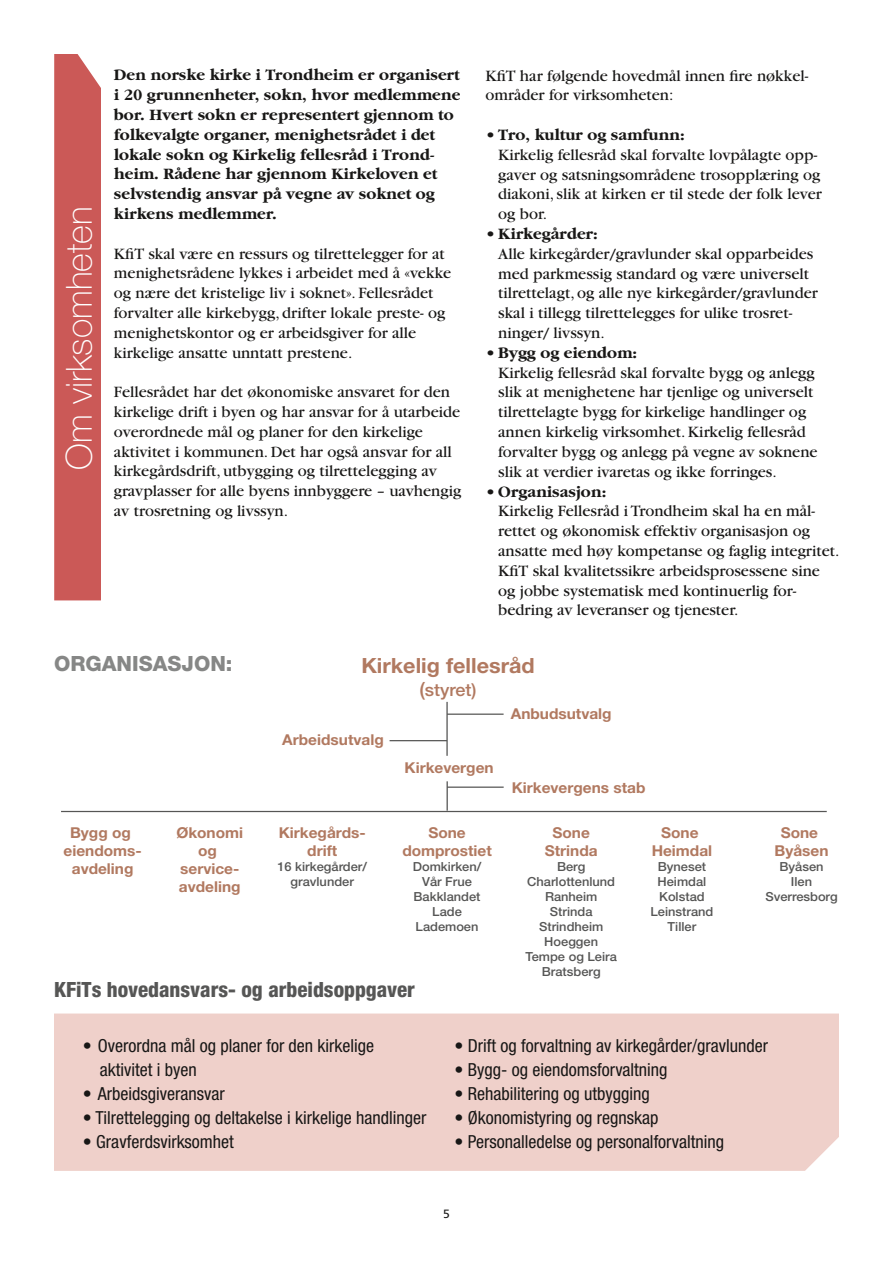
<style>
.page{position:relative;width:893px;height:1263px;background:#fff}
.page>*{position:absolute;margin:0;border:0;box-sizing:border-box;transform-origin:0 0}
.t1{font:100 36px "Helvetica Neue";color:#fff}
.t2{font:800 condensed 21px "Helvetica Neue";color:#565655}
.t3{font:700 21px "Helvetica Neue";color:#b17960}
.t4{font:800 21px "Helvetica Neue";color:#868786}
.t5{font:condensed 18px/24px "Helvetica Neue";color:#181716}
.t6{font:500 17.4px "Helvetica Neue";color:#b17960}
.t7{font:16.5px/19.8px "Garamond";color:#181716}
.t8{font:700 16.5px/19.8px "Garamond";color:#181716}
.t9{font:700 15px/18px "Helvetica Neue";color:#b17960;text-align:center}
.t10{font:500 12.45px/15px "Helvetica Neue";color:#565655;text-align:center}
.t11{font:12px "Frutiger";color:#181716}
.s1{font-size:19.2px}
</style>
<div class="page">
<div style="left:54px;top:1013px;width:785px;height:158px;background:#efd0ca"></div>
<hr style="left:446px;top:702px;width:2px;height:54px;background:#565655">
<hr style="left:447px;top:713px;width:57px;height:2px;background:#565655">
<hr style="left:390px;top:740px;width:57px;height:1px;background:#565655">
<hr style="left:447px;top:781px;width:1px;height:30px;background:#565655">
<hr style="left:447px;top:786px;width:57px;height:2px;background:#565655">
<hr style="left:61px;top:811px;width:766px;height:1px;background:#565655">
<div style="left:54px;top:54px;width:47px;height:546px;background:#cb5957"></div>
<h1 class="t1" style="left:58px;top:470px;width:265px;rotate:-90deg">Om virksomheten</h1>
<p class="t8" style="left:114px;top:66px;width:348px">Den norske kirke i Trondheim er organisert i 20 grunnenheter, sokn, hvor medlemmene bor. Hvert sokn er representert gjennom to folkevalgte organer, menighetsrådet i det lokale sokn og Kirkelig fellesråd i Trond&shy;heim. Rådene har gjennom Kirkeloven et selvstendig ansvar på vegne av soknet og kirkens medlemmer.</p>
<p class="t7" style="left:114px;top:244px;width:339px">KfiT skal være en ressurs og tilrettelegger for at menighetsrådene lykkes i arbeidet med å «vekke og nære det kristelige liv i soknet». Fellesrådet forvalter alle kirkebygg, drifter lokale preste- og menighetskontor og er arbeidsgiver for alle kirkelige ansatte unntatt prestene.</p>
<p class="t7" style="left:114px;top:382px;width:349px">Fellesrådet har det økonomiske ansvaret for den kirkelige drift i byen og har ansvar for å utarbeide overordnede mål og planer for den kirkelige aktivitet i kommunen. Det har også ansvar for all kirkegårdsdrift, utbygging og tilrettelegging av gravplasser for alle byens innbyggere – uavhengig av trosretning og livssyn.</p>
<p class="t7" style="left:485px;top:66px;width:324px">KfiT har følgende hovedmål innen fire nøkkel&shy;områder for virksomheten:</p>
<p class="t8" style="left:485px;top:125px;width:201px">•Tro, kultur og samfunn:</p>
<p class="t7" style="left:498px;top:145px;width:325px">Kirkelig fellesråd skal forvalte lovpålagte opp&shy;gaver og satsningsområdene trosopplæring og diakoni, slik at kirken er til stede der folk lever og bor.</p>
<p class="t8" style="left:485px;top:224px;width:114px">• Kirkegårder:</p>
<p class="t7" style="left:498px;top:244px;width:321px">Alle kirkegårder/gravlunder skal opparbeides med parkmessig standard og være universelt tilrettelagt, og alle nye kirkegårder/gravlunder skal i tillegg tilrettelegges for ulike trosret&shy;ninger/ livssyn.</p>
<p class="t8" style="left:485px;top:343px;width:153px">•Bygg og eiendom:</p>
<p class="t7" style="left:498px;top:363px;width:321px">Kirkelig fellesråd skal forvalte bygg og anlegg slik at menighetene har tjenlige og universelt tilrettelagte bygg for kirkelige handlinger og annen kirkelig virksomhet. Kirkelig fellesråd forvalter bygg og anlegg på vegne av soknene slik at verdier ivaretas og ikke forringes.</p>
<p class="t8" style="left:485px;top:482px;width:122px">• Organisasjon:</p>
<p class="t7" style="left:498px;top:501px;width:343px">Kirkelig Fellesråd i Trondheim skal ha en mål&shy;rettet og økonomisk effektiv organisasjon og ansatte med høy kompetanse og faglig integritet.<br>KfiT skal kvalitetssikre arbeidsprosessene sine og jobbe systematisk med kontinuerlig for&shy;bedring av leveranser og tjenester.</p>
<p class="t4" style="left:54px;top:651px;width:180px">ORGANISASJON:</p>
<p class="t9" style="left:64px;top:823px;width:80px">Bygg og eiendoms&shy;avdeling</p>
<p class="t9" style="left:176px;top:823px;width:68px">Økonomi og service&shy;avdeling</p>
<p class="t3" style="left:361px;top:652px;width:175px">Kirkelig fellesråd</p>
<p class="t6" style="left:419px;top:679px;width:59px"><span class="s1">(</span>styret)</p>
<p class="t9" style="left:511px;top:704px;width:102px">Anbudsutvalg</p>
<p class="t9" style="left:282px;top:730px;width:103px">Arbeidsutvalg</p>
<p class="t9" style="left:405px;top:758px;width:91px">Kirkevergen</p>
<p class="t9" style="left:512px;top:778px;width:135px">Kirkevergens stab</p>
<p class="t9" style="left:402px;top:823px;width:91px">Sone domprostiet</p>
<p class="t10" style="left:413px;top:859px;width:70px">Domkirken/<br>Vår Frue<br>Bakklandet<br>Lade<br>Lademoen</p>
<p class="t9" style="left:279px;top:824px;width:88px">Kirkegårds&shy;drift</p>
<p class="t10" style="left:277px;top:859px;width:91px">16 kirkegårder/ gravlunder</p>
<p class="t9" style="left:652px;top:823px;width:62px">Sone<br>Heimdal</p>
<p class="t10" style="left:650px;top:859px;width:64px">Byneset<br>Heimdal<br>Kolstad<br>Leinstrand<br>Tiller</p>
<p class="t9" style="left:545px;top:824px;width:54px">Sone<br>Strinda</p>
<p class="t10" style="left:526px;top:859px;width:93px">Berg<br>Charlottenlund<br>Ranheim<br>Strinda<br>Strindheim<br>Hoeggen<br>Tempe og Leira<br>Bratsberg</p>
<p class="t2" style="left:54px;top:976px;width:362px">KFiTs hovedansvars- og arbeidsoppgaver</p>
<p class="t9" style="left:774px;top:823px;width:56px">Sone<br>Byåsen</p>
<p class="t10" style="left:765px;top:858px;width:74px">Byåsen<br>Ilen<br>Sverresborg</p>
<p class="t5" style="left:100px;top:1033px;width:276px;text-indent:-17px">• Overordna mål og planer for den kirkelige aktivitet i byen</p>
<p class="t5" style="left:83px;top:1081px;width:143px">• Arbeidsgiveransvar</p>
<p class="t5" style="left:83px;top:1105px;width:345px">• Tilrettelegging og deltakelse i kirkelige handlinger</p>
<p class="t5" style="left:83px;top:1129px;width:153px">• Gravferdsvirksomhet</p>
<p class="t5" style="left:454px;top:1033px;width:315px">• Drift og forvaltning av kirkegårder/gravlunder</p>
<p class="t5" style="left:454px;top:1057px;width:215px">• Bygg- og eiendomsforvaltning</p>
<p class="t5" style="left:454px;top:1081px;width:197px">• Rehabilitering og utbygging</p>
<p class="t5" style="left:454px;top:1105px;width:206px">• Økonomistyring og regnskap</p>
<p class="t5" style="left:454px;top:1129px;width:271px">• Personalledelse og personalforvaltning</p>
<p class="t11" style="left:443px;top:1207px;width:8px">5</p>
</div>
